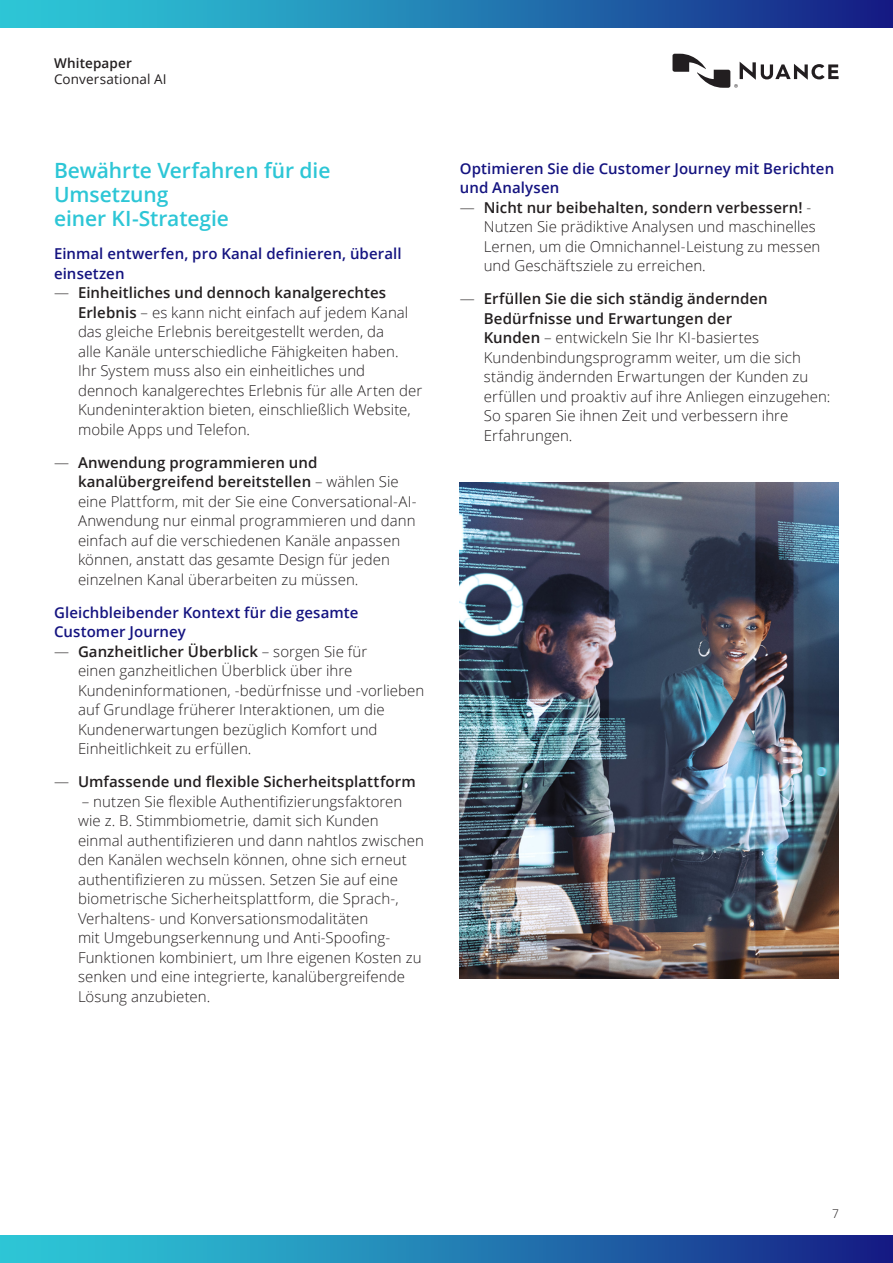
<style>
.page{position:relative;width:893px;height:1263px;background:#fff}
.page>*{position:absolute;margin:0;border:0;box-sizing:border-box;transform-origin:0 0}
.Headline_Level_1_-_1{font:600 21px/24px "Open Sans";letter-spacing:-.005em;color:#2dc6d6}
.t1{font:300 15px/19.5px "Open Sans";letter-spacing:.005em;color:#231f20}
.Headline_Level_2_-_1{font:600 15px/19.5px "Open Sans";letter-spacing:.005em;color:#141380}
.t2{font:600 15px "Open Sans";letter-spacing:.01em;color:#231f20}
.Product_Offering_Nam{font:13.5px "Open Sans";letter-spacing:.01em;color:#231f20}
.White_paper_9_11{font:600 13.5px "Open Sans";letter-spacing:.015em;color:#231f20}
.t3{font:300 12px "Open Sans";color:#231f20}
.s1{font-weight:600}
.s2{font-weight:300}
</style>
<div class="page">
<div style="left:0;top:1236px;width:893px;height:27px;background:linear-gradient(to right,#2fd4dd,#162287)"></div>
<svg style="left:672px;top:54px;width:167px;height:34px"></svg>
<div style="left:0;top:0;width:893px;height:27px;background:linear-gradient(to right,#2fd4dd,#162287)"></div>
<img style="left:460px;top:482px;width:378px;height:496px">
<p class="White_paper_9_11" style="left:54px;top:54px;width:79px">Whitepaper</p>
<p class="Product_Offering_Nam" style="left:54px;top:70px;width:114px">Conversational AI</p>
<p class="Headline_Level_1_-_1" style="left:54px;top:158px;width:278px">Bewährte Verfahren für die<br>Umsetzung<br>einer KI-Strategie</p>
<p class="Headline_Level_2_-_1" style="left:54px;top:244px;width:349px">Einmal entwerfen, pro Kanal definieren, überall einsetzen</p>
<p class="t1" style="left:78px;top:282px;width:346px;text-indent:-24px">— <span class="s1">Einheitliches und dennoch kanalgerechtes Erlebnis</span> – es kann nicht einfach auf jedem Kanal das gleiche Erlebnis bereitgestellt werden, da<br>alle Kanäle unterschiedliche Fähigkeiten haben.<br>Ihr System muss also ein einheitliches und dennoch kanalgerechtes Erlebnis für alle Arten der Kundeninteraktion bieten, einschließlich Website, mobile Apps und Telefon.</p>
<p class="t1" style="left:78px;top:452px;width:340px;text-indent:-24px">— <span class="s1">Anwendung programmieren und kanalübergreifend bereitstellen</span> – wählen Sie eine Plattform, mit der Sie eine Conversational-AI-Anwendung nur einmal programmieren und dann einfach auf die verschiedenen Kanäle anpassen können, anstatt das gesamte Design für jeden einzelnen Kanal überarbeiten zu müssen.</p>
<p class="Headline_Level_2_-_1" style="left:54px;top:602px;width:306px">Gleichbleibender Kontext für die gesamte<br>Customer Journey</p>
<p class="t1" style="left:78px;top:641px;width:348px;text-indent:-24px">— <span class="s1">Ganzheitlicher Überblick</span> – sorgen Sie für<br>einen ganzheitlichen Überblick über ihre Kundeninformationen, -bedürfnisse und -vorlieben auf Grundlage früherer Interaktionen, um die Kundenerwartungen bezüglich Komfort und Einheitlichkeit zu erfüllen.</p>
<p class="t2" style="left:54px;top:771px;width:363px"><span class="s2">—</span> Umfassende und flexible Sicherheitsplattform</p>
<p class="t1" style="left:78px;top:791px;width:347px">– nutzen Sie flexible Authentifizierungsfaktoren wie z. B. Stimmbiometrie, damit sich Kunden einmal authentifizieren und dann nahtlos zwischen den Kanälen wechseln können, ohne sich erneut authentifizieren zu müssen. Setzen Sie auf eine biometrische Sicherheitsplattform, die Sprach-, Verhaltens- und Konversationsmodalitäten<br>mit Umgebungserkennung und Anti-Spoofing-Funktionen kombiniert, um Ihre eigenen Kosten zu senken und eine integrierte, kanalübergreifende Lösung anzubieten.</p>
<p class="Headline_Level_2_-_1" style="left:460px;top:158px;width:376px">Optimieren Sie die Customer Journey mit Berichten und Analysen</p>
<p class="t1" style="left:484px;top:197px;width:338px;text-indent:-24px">— <span class="s1">Nicht nur beibehalten, sondern verbessern!</span> - Nutzen Sie prädiktive Analysen und maschinelles Lernen, um die Omnichannel-Leistung zu messen und Geschäftsziele zu erreichen.</p>
<p class="t1" style="left:484px;top:288px;width:348px;text-indent:-24px">— <span class="s1">Erfüllen Sie die sich ständig ändernden Bedürfnisse und Erwartungen der<br>Kunden</span> – entwickeln Sie Ihr KI-basiertes Kundenbindungsprogramm weiter, um die sich ständig ändernden Erwartungen der Kunden zu erfüllen und proaktiv auf ihre Anliegen einzugehen:<br>So sparen Sie ihnen Zeit und verbessern ihre Erfahrungen.</p>
<p class="t3" style="left:832px;top:1205px;width:8px">7</p>
</div>
